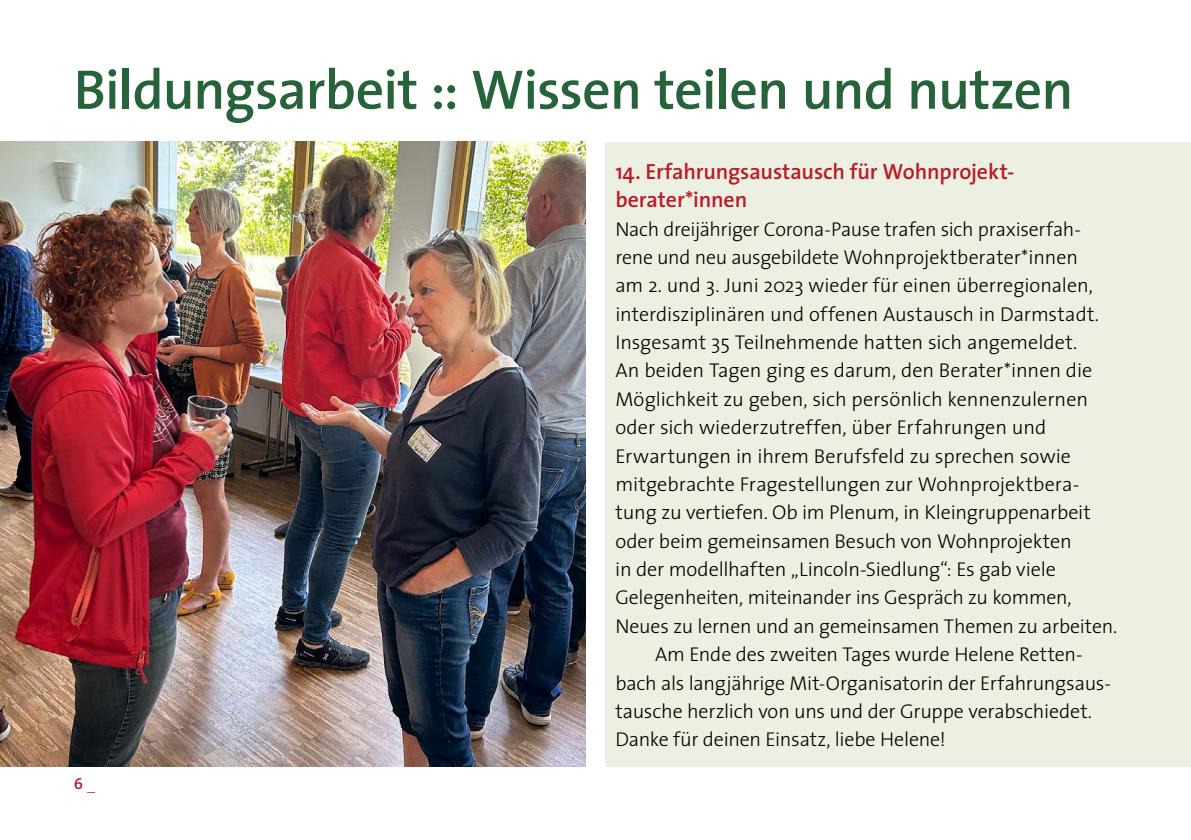
<style>
.page{position:relative;width:1191px;height:840px;background:#fff}
.page>*{position:absolute;margin:0;border:0;box-sizing:border-box;transform-origin:0 0}
.t1{font:600 56px "The Sans";letter-spacing:-.015em;color:#26623a}
.t2{font:600 22px/28.4px "The Sans";letter-spacing:-.005em;color:#bd1b26}
.t3{font:300 20px "The Sans";letter-spacing:-.005em;color:#000}
.t4{font:16px "The Sans Semi Bold Caps";color:#bd1b26}
.s1{font-family:"The Sans Light Caps"}
</style>
<div class="page">
<div style="left:605px;top:142px;width:586px;height:623px;background:#ebf0e3"></div>
<img style="left:0;top:142px;width:585px;height:623px">
<h1 class="t1" style="left:74px;top:43px;width:1001px">Bildungsarbeit :: Wissen teilen und nutzen</h1>
<p class="t2" style="left:615px;top:156px;width:400px">14. Erfahrungsaustausch für Wohnprojekt&shy;berater*innen</p>
<p class="t3" style="left:615px;top:212px;width:467px">Nach dreijähriger Corona-Pause trafen sich praxiserfah-</p>
<p class="t3" style="left:615px;top:240px;width:464px">rene und neu ausgebildete Wohnprojektberater*innen</p>
<p class="t3" style="left:615px;top:269px;width:479px">am 2. und 3. Juni 2023 wieder für einen überregionalen,</p>
<p class="t3" style="left:615px;top:297px;width:483px">interdisziplinären und offenen Austausch in Darmstadt.</p>
<p class="t3" style="left:615px;top:325px;width:461px">Insgesamt 35 Teilnehmende hatten sich angemeldet.</p>
<p class="t3" style="left:615px;top:354px;width:478px">An beiden Tagen ging es darum, den Berater*innen die</p>
<p class="t3" style="left:615px;top:382px;width:474px">Möglichkeit zu geben, sich persönlich kennenzulernen</p>
<p class="t3" style="left:615px;top:410px;width:432px">oder sich wiederzutreffen, über Erfahrungen und</p>
<p class="t3" style="left:615px;top:439px;width:457px">Erwartungen in ihrem Berufsfeld zu sprechen sowie</p>
<p class="t3" style="left:615px;top:467px;width:465px">mitgebrachte Fragestellungen zur Wohnprojektbera-</p>
<p class="t3" style="left:615px;top:495px;width:477px">tung zu vertiefen. Ob im Plenum, in Kleingruppenarbeit</p>
<p class="t3" style="left:615px;top:524px;width:458px">oder beim gemeinsamen Besuch von Wohnprojekten</p>
<p class="t3" style="left:615px;top:552px;width:442px">in der modellhaften „Lincoln-Siedlung“: Es gab viele</p>
<p class="t3" style="left:615px;top:580px;width:458px">Gelegenheiten, miteinander ins Gespräch zu kommen,</p>
<p class="t3" style="left:615px;top:609px;width:501px">Neues zu lernen und an gemeinsamen Themen zu arbeiten.</p>
<p class="t3" style="left:655px;top:637px;width:429px">Am Ende des zweiten Tages wurde Helene Retten-</p>
<p class="t3" style="left:615px;top:666px;width:495px">bach als langjährige Mit-Organisatorin der Erfahrungsaus-</p>
<p class="t3" style="left:615px;top:694px;width:476px">tausche herzlich von uns und der Gruppe verabschiedet.</p>
<p class="t3" style="left:615px;top:722px;width:332px">Danke für deinen Einsatz, liebe Helene!</p>
<p class="t4" style="left:74px;top:769px;width:23px">6 <span class="s1">_</span></p>
</div>
